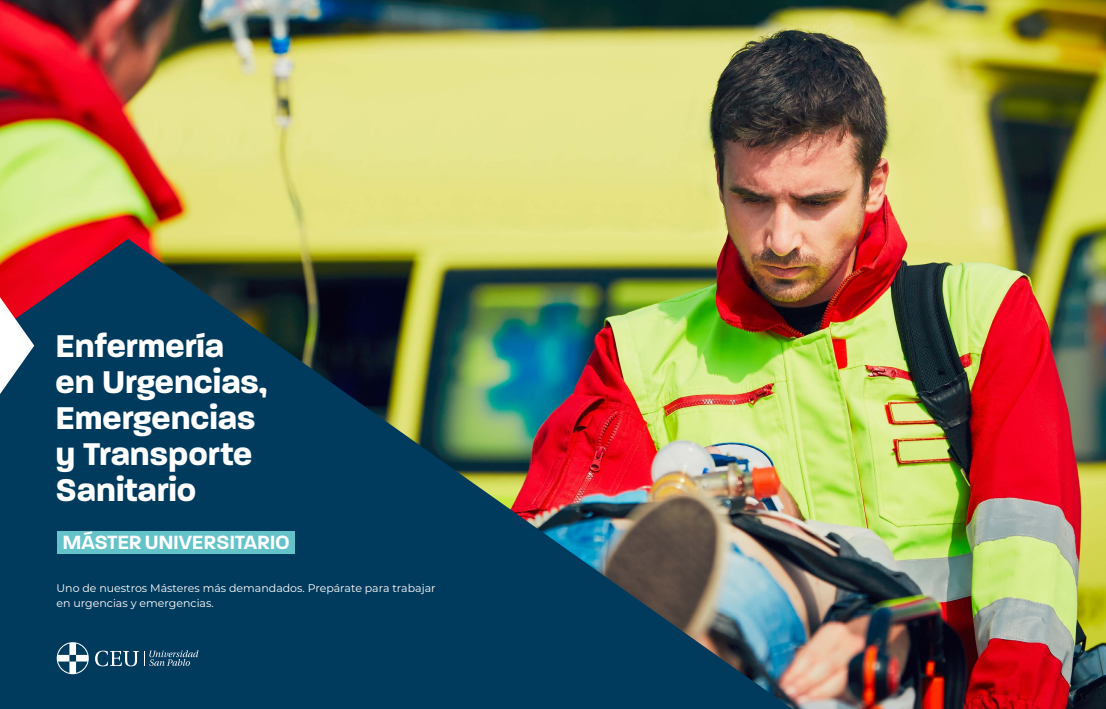
<style>
.page{position:relative;width:1106px;height:709px;background:#fff}
.page>*{position:absolute;margin:0;border:0;box-sizing:border-box;transform-origin:0 0}
.t1{font:700 34px/36px "Paralucent";color:#fff}
.t2{font:600 20.7px "Paralucent";letter-spacing:-.01em;color:#fff}
.t3{font:11px/15px "Montserrat";color:#fff}
</style>
<div class="page">
<img style="left:0;top:0;width:1106px;height:709px">
<img style="left:0;top:239px;width:792px;height:470px">
<svg style="left:0;top:297px;width:34px;height:97px"></svg>
<div style="left:57px;top:531px;width:238px;height:23px;background:#64c2c9"></div>
<svg style="left:95px;top:650px;width:103px;height:16px;background:#386580"></svg>
<svg style="left:57px;top:642px;width:32px;height:32px"></svg>
<h1 class="t1" style="left:56px;top:328px;width:213px">Enfermería en Urgencias,<br>Emergencias y Transporte<br>Sanitario</h1>
<h2 class="t2" style="left:62px;top:530px;width:229px">MÁSTER UNIVERSITARIO</h2>
<p class="t3" style="left:56px;top:580px;width:380px">Uno de nuestros Másteres más demandados. Prepárate para trabajar en urgencias y emergencias.</p>
</div>
